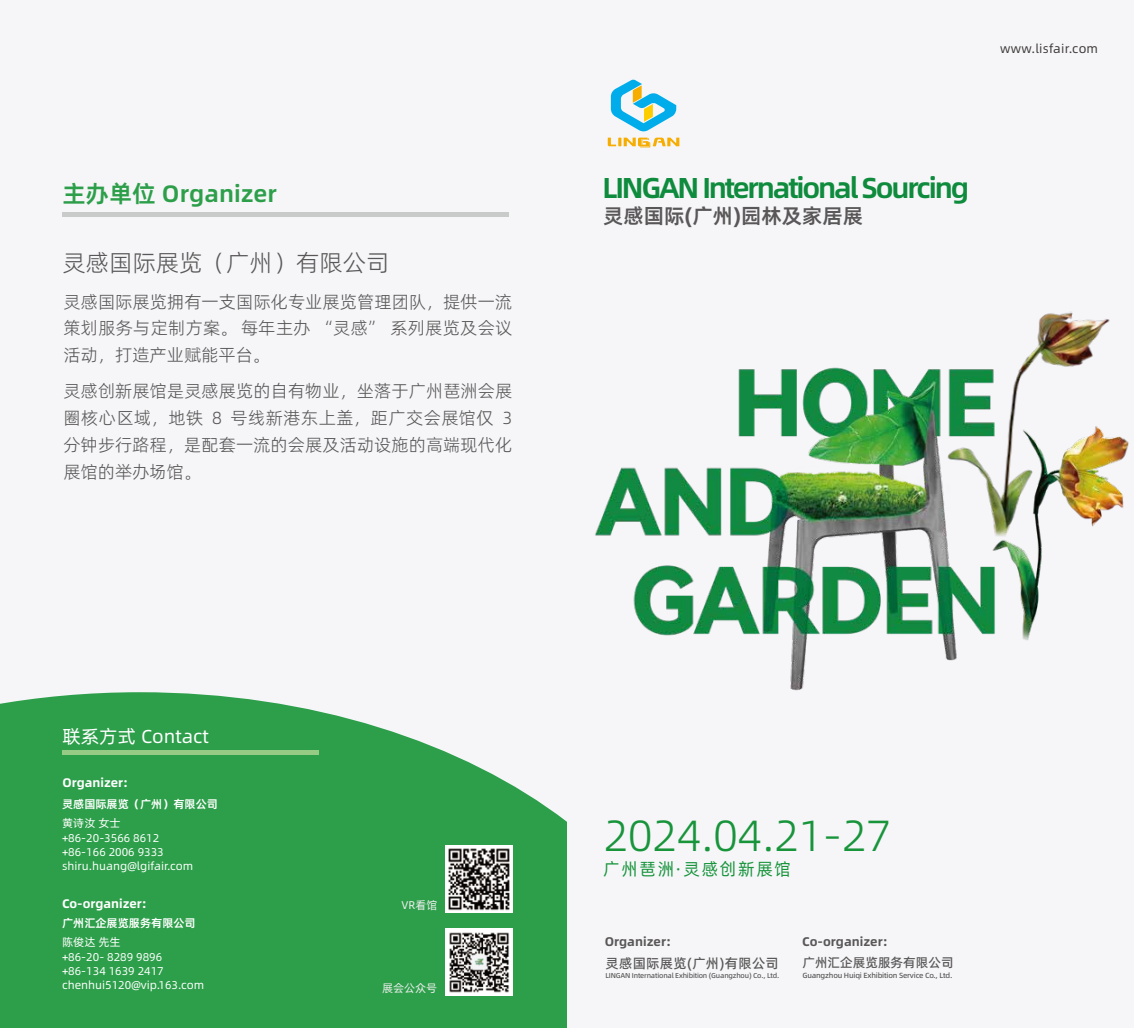
<style>
.page{position:relative;width:1134px;height:1028px;background:#fff}
.page>*{position:absolute;margin:0;border:0;box-sizing:border-box;transform-origin:0 0}
.t1{font:43.62px "Alibaba Pu Hui Ti 3 45 Light";color:#18943b}
.t2{font:28.75px "Alibaba Pu Hui Ti 3 85 Bold";letter-spacing:-.075em;color:#0e8b3d}
.t3{font:23.75px "Alibaba Pu Hui Ti 3 45 Light";color:#595757}
.t4{font:23.75px "Alibaba Pu Hui Ti 3 85 Bold";color:#2d9f4a}
.t5{font:20.62px "Alibaba Pu Hui Ti 3 85 Bold";color:#595757}
.t6{font:18.75px "Alibaba Pu Hui Ti 3 55 Regular";color:#fff}
.t7{font:17.5px/26.9px "Alibaba Pu Hui Ti 3 45 Light";letter-spacing:.005em;color:#595757;text-align:justify}
.t8{font:17.25px "Alibaba Pu Hui Ti 3 55 Regular";letter-spacing:.1em;color:#18943b}
.t9{font:13.5px "Alibaba Pu Hui Ti 3 65 Medium";letter-spacing:.025em;color:#595757}
.t10{font:12.75px "Alibaba Pu Hui Ti 3 65 Medium";color:#595757}
.t11{font:700 12.62px "Alibaba Pu Hui Ti 3 95 Extra";color:#595757}
.t12{font:700 12.5px "Alibaba Pu Hui Ti 3 95 Extra";color:#fff}
.t13{font:12.5px "Alibaba Pu Hui Ti 3 55 Regular";letter-spacing:.02em;color:#3e3a39}
.t14{font:11.38px/14.1px "Alibaba Pu Hui Ti 3 55 Regular";color:#fff}
.t15{font:11.38px "Alibaba Pu Hui Ti 3 85 Bold";color:#fff}
.t16{font:11.25px "Alibaba Pu Hui Ti 3 55 Regular";color:#efefef}
.t17{font:7.5px "Alibaba Pu Hui Ti 3 65 Medium";letter-spacing:-.025em;color:#595757}
.t18{font:7px "Alibaba Pu Hui Ti 3 65 Medium";letter-spacing:-.025em;color:#595757}
</style>
<div class="page">
<div style="left:0;top:0;width:567px;height:1028px;background:#f6f6f9"></div>
<div style="left:568px;top:0;width:566px;height:1028px;background:#f6f6f9"></div>
<svg style="left:0;top:692px;width:567px;height:336px;fill:#2d9f4a"></svg>
<div style="left:62px;top:211px;width:447px;height:5px;background:#c9caca"></div>
<svg style="left:611px;top:79px;width:65px;height:53px"></svg>
<svg style="left:608px;top:138px;width:71px;height:9px"></svg>
<img style="left:445px;top:845px;width:67px;height:67px">
<img style="left:595px;top:367px;width:534px;height:324px">
<img style="left:936px;top:311px;width:179px;height:238px">
<div style="left:62px;top:750px;width:257px;height:5px;background:#95cb85"></div>
<img style="left:445px;top:929px;width:67px;height:67px">
<h3 class="t4" style="left:62px;top:175px;width:216px">主办单位 Organizer</h3>
<h3 class="t3" style="left:62px;top:244px;width:329px">灵感国际展览（广州）有限公司</h3>
<p class="t7" style="left:63px;top:287px;width:450px">灵感国际展览拥有一支国际化专业展览管理团队，提供一流策划服务与定制方案。每年主办 “灵感” 系列展览及会议活动，打造产业赋能平台。</p>
<p class="t7" style="left:63px;top:376px;width:450px">灵感创新展馆是灵感展览的自有物业，坐落于广州琶洲会展圈核心区域，地铁 8 号线新港东上盖，距广交会展馆仅 3分钟步行路程，是配套一流的会展及活动设施的高端现代化展馆的举办场馆。</p>
<p class="t13" style="left:1000px;top:39px;width:99px">www.lisfair.com</p>
<h2 class="t2" style="left:602px;top:165px;width:368px">LINGAN International Sourcing</h2>
<p class="t5" style="left:603px;top:200px;width:262px">灵感国际(广州)园林及家居展</p>
<p class="t6" style="left:62px;top:722px;width:148px">联系方式 Contact</p>
<p class="t12" style="left:62px;top:773px;width:67px">Organizer:</p>
<p class="t15" style="left:62px;top:794px;width:158px">灵感国际展览（广州）有限公司</p>
<p class="t14" style="left:62px;top:815px;width:133px">黄诗汝 女士<br>+86-20-3566 8612 +86-166 2006 9333 shiru.huang@lgifair.com</p>
<p class="t12" style="left:62px;top:894px;width:86px">Co-organizer:</p>
<p class="t15" style="left:62px;top:913px;width:135px">广州汇企展览服务有限公司</p>
<p class="t14" style="left:62px;top:934px;width:144px">陈俊达 先生<br>+86-20- 8289 9896 +86-134 1639 2417 chenhui5120@vip.163.com</p>
<p class="t16" style="left:402px;top:896px;width:37px">VR看馆</p>
<p class="t16" style="left:382px;top:979px;width:57px">展会公众号</p>
<h1 class="t1" style="left:604px;top:802px;width:288px">2024.04.21-27</h1>
<p class="t8" style="left:603px;top:856px;width:189px">广州琶洲·灵感创新展馆</p>
<p class="t11" style="left:605px;top:931px;width:68px">Organizer:</p>
<p class="t11" style="left:802px;top:931px;width:87px">Co-organizer:</p>
<p class="t10" style="left:802px;top:953px;width:153px">广州汇企展览服务有限公司</p>
<p class="t9" style="left:605px;top:953px;width:175px">灵感国际展览(广州)有限公司</p>
<p class="t18" style="left:605px;top:970px;width:175px">LINGAN International Exhibition (Guangzhou) Co., Ltd.</p>
<p class="t17" style="left:802px;top:970px;width:151px">Guangzhou Huiqi Exhibition Service Co., Ltd.</p>
</div>
